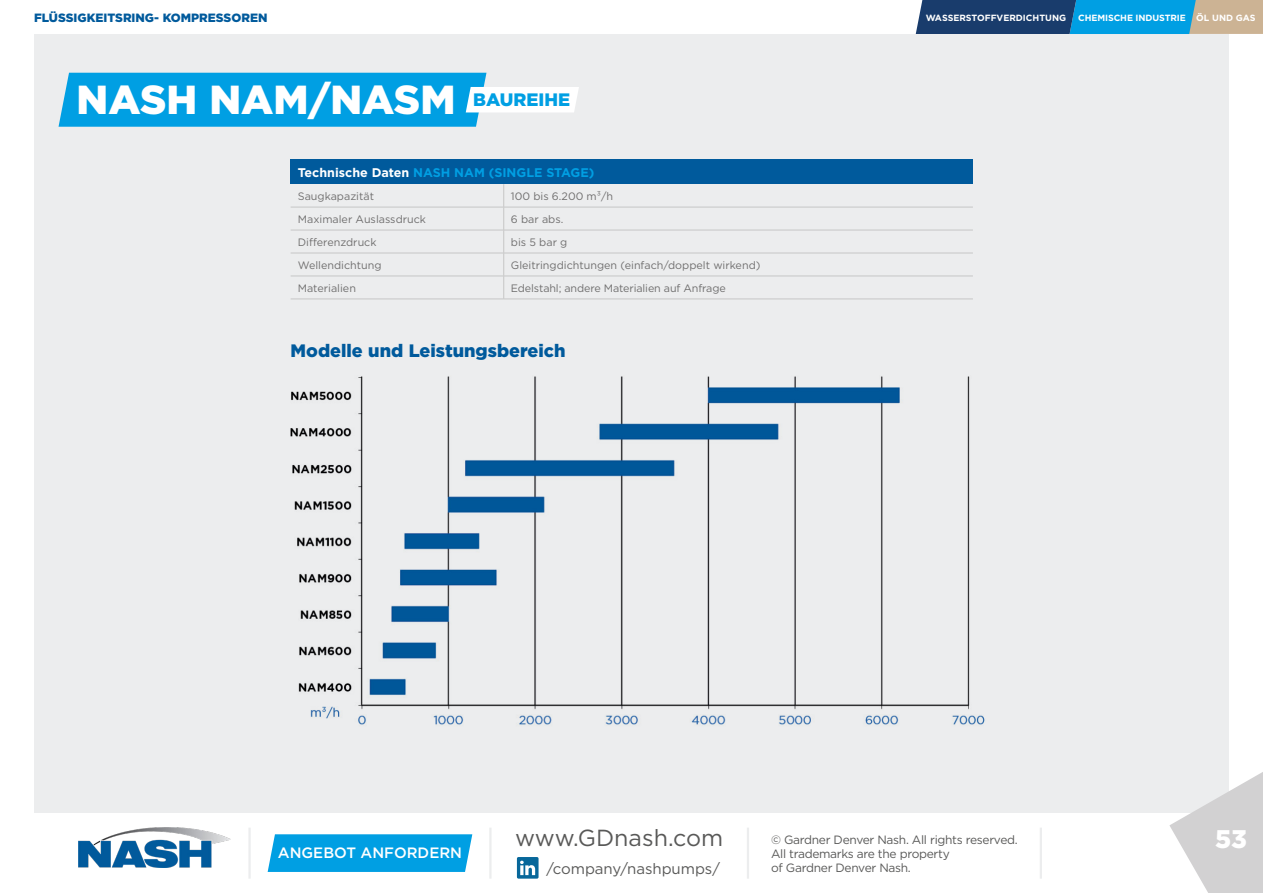
<style>
.page{position:relative;width:1263px;height:893px;background:#fff}
.page>*{position:absolute;margin:0;border:0;box-sizing:border-box;transform-origin:0 0}
.t1{font:900 40.5px "Gotham";color:#fff}
.t2{font:900 25.5px "Gotham";color:#fff}
.t3{font:23.25px "Gotham";color:#595958}
.t4{font:900 18px "Gotham";color:#005a9c}
.t5{font:900 18px "Gotham";color:#009fe3}
.t6{font:15px "Gotham";color:#595958}
.t7{font:500 15px "Gotham";color:#fff}
.t8{font:700 12.6px "Gotham";color:#009fe3}
.t9{font:12px/14.4px "Gotham";letter-spacing:-.025em;color:#595958}
.t10{font:900 12px "Gotham";color:#005a9c}
.t11{font:10.8px "Gotham";color:#706f6f}
.t12{font:700 9px "Gotham";letter-spacing:-.01em;color:#fff}
.s1{color:#fff}
</style>
<div class="page">
<hr style="left:248px;top:828px;width:3px;height:51px;background:#ecedee">
<hr style="left:489px;top:828px;width:2px;height:51px;background:#ecedee">
<hr style="left:747px;top:828px;width:2px;height:51px;background:#ecedee">
<img style="left:79px;top:828px;width:152px;height:39px">
<svg style="left:517px;top:857px;width:21px;height:22px"></svg>
<svg style="left:268px;top:834px;width:204px;height:38px;background:#0aa2e4"></svg>
<hr style="left:1040px;top:828px;width:2px;height:51px;background:#ecedee">
<div style="left:34px;top:34px;width:1195px;height:778px;background:#ecedee"></div>
<div style="left:291px;top:160px;width:682px;height:24px;background:#005a9c"></div>
<hr style="left:291px;top:207px;width:213px;height:1px;background:#c6c6c6">
<hr style="left:504px;top:207px;width:469px;height:1px;background:#c6c6c6">
<hr style="left:291px;top:230px;width:213px;height:1px;background:#c6c6c6">
<hr style="left:504px;top:230px;width:469px;height:1px;background:#c6c6c6">
<hr style="left:291px;top:253px;width:213px;height:1px;background:#c6c6c6">
<hr style="left:504px;top:253px;width:469px;height:1px;background:#c6c6c6">
<hr style="left:291px;top:276px;width:213px;height:1px;background:#c6c6c6">
<hr style="left:504px;top:276px;width:469px;height:1px;background:#c6c6c6">
<svg style="left:503px;top:184px;width:1px;height:115px"></svg>
<hr style="left:291px;top:299px;width:213px;height:1px;background:#c6c6c6">
<hr style="left:504px;top:299px;width:469px;height:1px;background:#c6c6c6">
<img style="left:290px;top:376px;width:695px;height:350px">
<svg style="left:59px;top:73px;width:520px;height:54px;background:#34b1e7"></svg>
<svg style="left:916px;top:0;width:347px;height:34px;background:#36789e"></svg>
<svg style="left:1169px;top:772px;width:94px;height:121px"></svg>
<p class="t10" style="left:34px;top:9px;width:235px">FLÜSSIGKEITSRING- KOMPRESSOREN</p>
<p class="t12" style="left:926px;top:11px;width:142px">WASSERSTOFFVERDICHTUNG</p>
<p class="t12" style="left:1078px;top:11px;width:109px">CHEMISCHE INDUSTRIE</p>
<p class="t12" style="left:1196px;top:11px;width:61px">ÖL UND GAS</p>
<p class="t1" style="left:77px;top:72px;width:380px">NASH NAM/NASM</p>
<p class="t5" style="left:473px;top:87px;width:98px">BAUREIHE</p>
<p class="t8" style="left:298px;top:164px;width:298px"><span class="s1">Technische Daten</span> NASH NAM (SINGLE STAGE)</p>
<p class="t11" style="left:298px;top:189px;width:78px">Saugkapazität</p>
<p class="t11" style="left:511px;top:189px;width:104px">100 bis 6.200 m³/h</p>
<p class="t11" style="left:298px;top:212px;width:130px">Maximaler Auslassdruck</p>
<p class="t11" style="left:511px;top:212px;width:54px">6 bar abs.</p>
<p class="t11" style="left:298px;top:235px;width:80px">Differenzdruck</p>
<p class="t11" style="left:511px;top:235px;width:58px">bis 5 bar g</p>
<p class="t11" style="left:298px;top:258px;width:85px">Wellendichtung</p>
<p class="t11" style="left:511px;top:258px;width:251px">Gleitringdichtungen (einfach/doppelt wirkend)</p>
<p class="t11" style="left:298px;top:281px;width:60px">Materialien</p>
<p class="t11" style="left:511px;top:281px;width:216px">Edelstahl; andere Materialien auf Anfrage</p>
<p class="t4" style="left:291px;top:338px;width:276px">Modelle und Leistungsbereich</p>
<h3 class="t7" style="left:278px;top:843px;width:186px">ANGEBOT ANFORDERN</h3>
<h3 class="t3" style="left:515px;top:823px;width:209px">www.GDnash.com</h3>
<h3 class="t6" style="left:546px;top:859px;width:175px">/company/nashpumps/</h3>
<p class="t9" style="left:771px;top:832px;width:248px">© Gardner Denver Nash. All rights reserved.<br>All trademarks are the property<br>of Gardner Denver Nash.</p>
<p class="t2" style="left:1215px;top:821px;width:33px">53</p>
</div>
